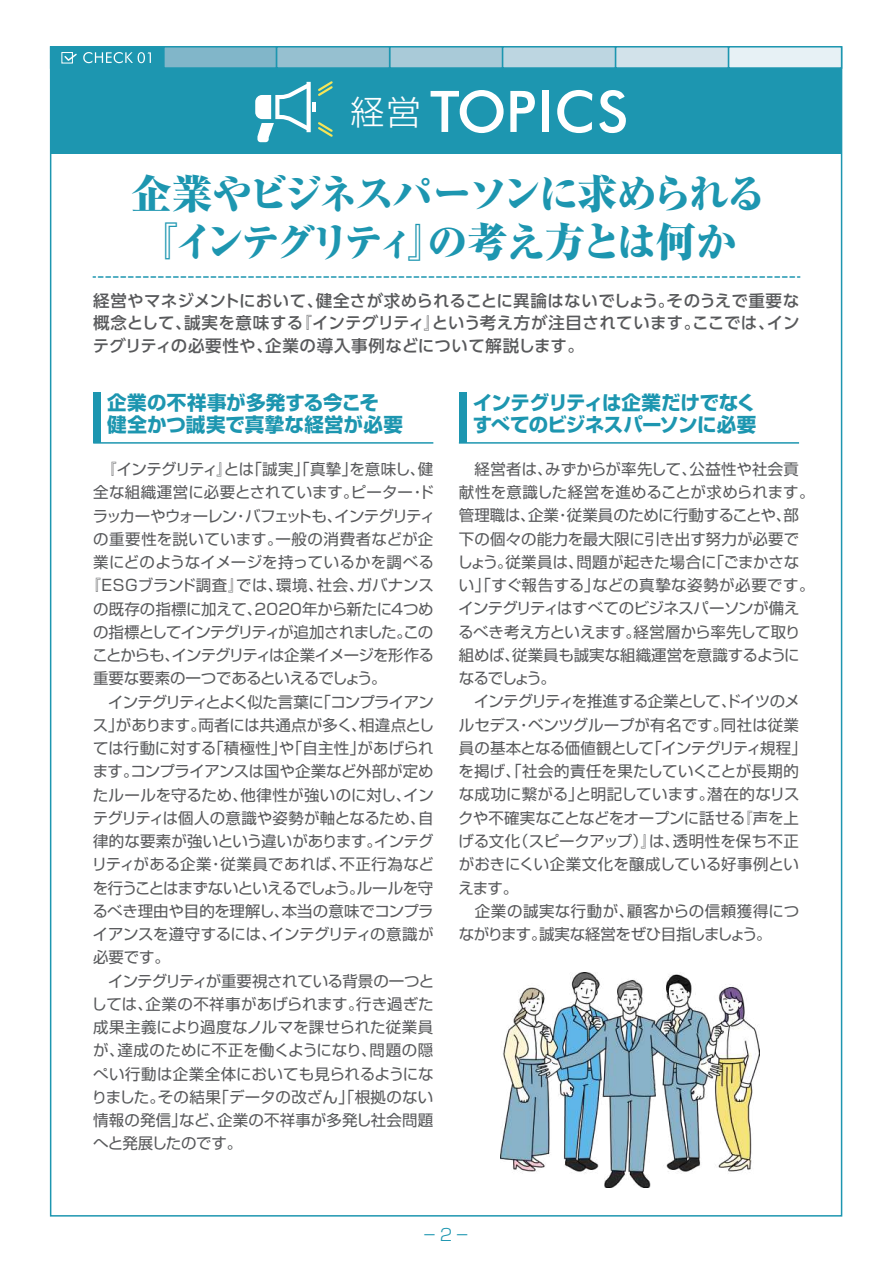
<style>
.page{position:relative;width:893px;height:1263px;background:#fff}
.page>*{position:absolute;margin:0;border:0;box-sizing:border-box;transform-origin:0 0}
.t1{font:800 expanded 40.5px/48px "Ryumin Pro";letter-spacing:-.1em;color:#1d96b0}
.t2{font:300 34.05px "Shin Go Pro";color:#fff}
.t3{font:700 19.5px/22.5px "Shin Go Pro";letter-spacing:-.01em;color:#1d96b0}
.t4{font:700 19.5px/22.5px "Shin Go Pro";letter-spacing:.015em;color:#1d96b0}
.t5{font:500 16.5px/22.4px "UD Shin Go Pr 6";letter-spacing:.025em;color:#58595b;text-align:justify}
.t6{font:300 16.5px "Shin Go Pro";color:#1d96b0;scale:.7 1}
.t7{font:15.45px/23.2px "Shin Go Pro";letter-spacing:-.01em;color:#58595b}
.t8{font:15.45px "Shin Go Pro";letter-spacing:.01em;color:#58595b}
.t9{font:15.45px "Shin Go Pro";letter-spacing:-.065em;color:#58595b}
.t10{font:15.45px "Shin Go Pro";letter-spacing:-.045em;color:#58595b}
.t11{font:15.45px "Shin Go Pro";letter-spacing:-.07em;color:#58595b}
.t12{font:15.45px "Shin Go Pro";letter-spacing:-.06em;color:#58595b}
.t13{font:15.45px "Shin Go Pro";letter-spacing:-.055em;color:#58595b}
.t14{font:15.45px "Shin Go Pro";letter-spacing:.02em;color:#58595b}
.t15{font:15.45px "Shin Go Pro";letter-spacing:.025em;color:#58595b}
.t16{font:15.45px "Shin Go Pro";letter-spacing:.015em;color:#58595b}
.t17{font:15.45px "Shin Go Pro";letter-spacing:.03em;color:#58595b}
.t18{font:15.45px "Shin Go Pro";letter-spacing:-.035em;color:#58595b}
</style>
<div class="page">
<hr style="left:93px;top:442px;width:340px;height:2px;background:#1d96b0">
<hr style="left:459px;top:442px;width:340px;height:2px;background:#1d96b0">
<svg style="left:93px;top:276px;width:707px;height:2px"></svg>
<div style="left:93px;top:392px;width:8px;height:51px;background:#1d96b0"></div>
<div style="left:459px;top:392px;width:7px;height:51px;background:#1d96b0"></div>
<div style="left:51px;top:68px;width:791px;height:85px;background:#1d96b0"></div>
<div style="left:163px;top:46px;width:114px;height:23px;background:#81b6c9;border:2px solid #1d96b0"></div>
<div style="left:389px;top:46px;width:114px;height:23px;background:#a9cad8;border:2px solid #1d96b0"></div>
<div style="left:502px;top:46px;width:114px;height:23px;background:#bdd6e1;border:2px solid #1d96b0"></div>
<div style="left:615px;top:46px;width:114px;height:23px;background:#d2e2ea;border:2px solid #1d96b0"></div>
<div style="left:728px;top:46px;width:114px;height:23px;background:#e7f1f5;border:2px solid #1d96b0"></div>
<div style="left:276px;top:46px;width:114px;height:23px;background:#96c0d0;border:2px solid #1d96b0"></div>
<div style="left:50px;top:46px;width:114px;height:23px;background:#1d96b0"></div>
<svg style="left:255px;top:81px;width:78px;height:61px"></svg>
<svg style="left:431px;top:90px;width:73px;height:43px"></svg>
<svg style="left:510px;top:91px;width:25px;height:41px"></svg>
<div style="left:542px;top:91px;width:7px;height:41px;background:#fff"></div>
<svg style="left:557px;top:90px;width:35px;height:43px"></svg>
<svg style="left:599px;top:90px;width:27px;height:43px"></svg>
<div style="left:62px;top:52px;width:11px;height:11px;border:1px solid #fff"></div>
<svg style="left:63px;top:52px;width:88px;height:11px"></svg>
<img style="left:500px;top:972px;width:259px;height:215px">
<h2 class="t2" style="left:350px;top:84px;width:72px">経営</h2>
<h1 class="t1" style="left:132px;top:167px;width:637px">企業やビジネスパーソンに求められる『インテグリティ』の考え方とは何か</h1>
<p class="t5" style="left:93px;top:289px;width:708px">経営やマネジメントにおいて、健全さが求められることに異論はないでしょう。そのうえで重要な概念として、誠実を意味する『インテグリティ』という考え方が注目されています。ここでは、インテグリティの必要性や、企業の導入事例などについて解説します。</p>
<p class="t4" style="left:107px;top:389px;width:297px">企業の不祥事が多発する今こそ健全かつ誠実で真摯な経営が必要</p>
<p class="t3" style="left:473px;top:389px;width:285px">インテグリティは企業だけでなくすべてのビジネスパーソンに必要</p>
<p class="t10" style="left:93px;top:456px;width:342px">　『インテグリティ』とは「誠実」「真摯」を意味し、健</p>
<p class="t8" style="left:93px;top:480px;width:342px">全な組織運営に必要とされています。ピーター・ド</p>
<p class="t11" style="left:93px;top:503px;width:344px">ラッカーやウォーレン・バフェットも、インテグリティ</p>
<p class="t17" style="left:93px;top:526px;width:342px">の重要性を説いています。一般の消費者などが企</p>
<p class="t8" style="left:93px;top:549px;width:342px">業にどのようなイメージを持っているかを調べる</p>
<p class="t7" style="left:85px;top:572px;width:350px">『ESGブランド調査』では、環境、社会、ガバナンス</p>
<p class="t7" style="left:93px;top:595px;width:342px">の既存の指標に加えて、2020年から新たに４つめ</p>
<p class="t9" style="left:93px;top:619px;width:342px">の指標としてインテグリティが追加されました。この</p>
<p class="t9" style="left:92px;top:642px;width:343px">ことからも、インテグリティは企業イメージを形作る</p>
<p class="t7" style="left:93px;top:665px;width:295px">重要な要素の一つであるといえるでしょう。</p>
<p class="t12" style="left:93px;top:689px;width:342px">　インテグリティとよく似た言葉に「コンプライアン</p>
<p class="t7" style="left:93px;top:711px;width:343px">ス」があります。両者には共通点が多く、相違点とし</p>
<p class="t7" style="left:93px;top:735px;width:342px">ては行動に対する「積極性」や「自主性」があげられ</p>
<p class="t7" style="left:93px;top:758px;width:342px">ます。コンプライアンスは国や企業など外部が定め</p>
<p class="t7" style="left:93px;top:781px;width:342px">たルールを守るため、他律性が強いのに対し、イン</p>
<p class="t7" style="left:93px;top:804px;width:342px">テグリティは個人の意識や姿勢が軸となるため、自</p>
<p class="t7" style="left:93px;top:828px;width:342px">律的な要素が強いという違いがあります。インテグ</p>
<p class="t15" style="left:92px;top:852px;width:344px">リティがある企業・従業員であれば、不正行為など</p>
<p class="t13" style="left:93px;top:875px;width:342px">を行うことはまずないといえるでしょう。ルールを守</p>
<p class="t7" style="left:92px;top:897px;width:343px">るべき理由や目的を理解し、本当の意味でコンプラ</p>
<p class="t7" style="left:93px;top:921px;width:342px">イアンスを遵守するには、インテグリティの意識が</p>
<p class="t7" style="left:93px;top:944px;width:78px">必要です。</p>
<p class="t7" style="left:93px;top:967px;width:343px">　インテグリティが重要視されている背景の一つと</p>
<p class="t8" style="left:92px;top:991px;width:344px">しては、企業の不祥事があげられます。行き過ぎた</p>
<p class="t7" style="left:93px;top:1014px;width:342px">成果主義により過度なノルマを課せられた従業員</p>
<p class="t8" style="left:93px;top:1038px;width:342px">が、達成のために不正を働くようになり、問題の隠</p>
<p class="t8" style="left:93px;top:1061px;width:342px">ぺい行動は企業全体においても見られるようにな</p>
<p class="t14" style="left:92px;top:1084px;width:343px">りました。その結果「データの改ざん」「根拠のない</p>
<p class="t16" style="left:93px;top:1108px;width:342px">情報の発信」など、企業の不祥事が多発し社会問題</p>
<p class="t18" style="left:93px;top:1131px;width:151px">へと発展したのです。</p>
<p class="t7" style="left:457px;top:455px;width:359px">　経営者は、みずからが率先して、公益性や社会貢献性を意識した経営を進めることが求められます。管理職は、企業・従業員のために行動することや、部下の個々の能力を最大限に引き出す努力が必要でしょう。従業員は、問題が起きた場合に「ごまかさない」「すぐ報告する」などの真摯な姿勢が必要です。インテグリティはすべてのビジネスパーソンが備えるべき考え方といえます。経営層から率先して取り組めば、従業員も誠実な組織運営を意識するようになるでしょう。<br>　インテグリティを推進する企業として、ドイツのメルセデス・ベンツグループが有名です。同社は従業員の基本となる価値観として「インテグリティ規程」を掲げ、「社会的責任を果たしていくことが長期的な成功に繋がる」と明記しています。潜在的なリスクや不確実なことなどをオープンに話せる『声を上げる文化（スピークアップ）』は、透明性を保ち不正がおきにくい企業文化を醸成している好事例といえます。<br>　企業の誠実な行動が、顧客からの信頼獲得につながります。誠実な経営をぜひ目指しましょう。</p>
<p class="t6" style="left:424px;top:1221px;width:65px">ー 2 ー</p>
</div>
